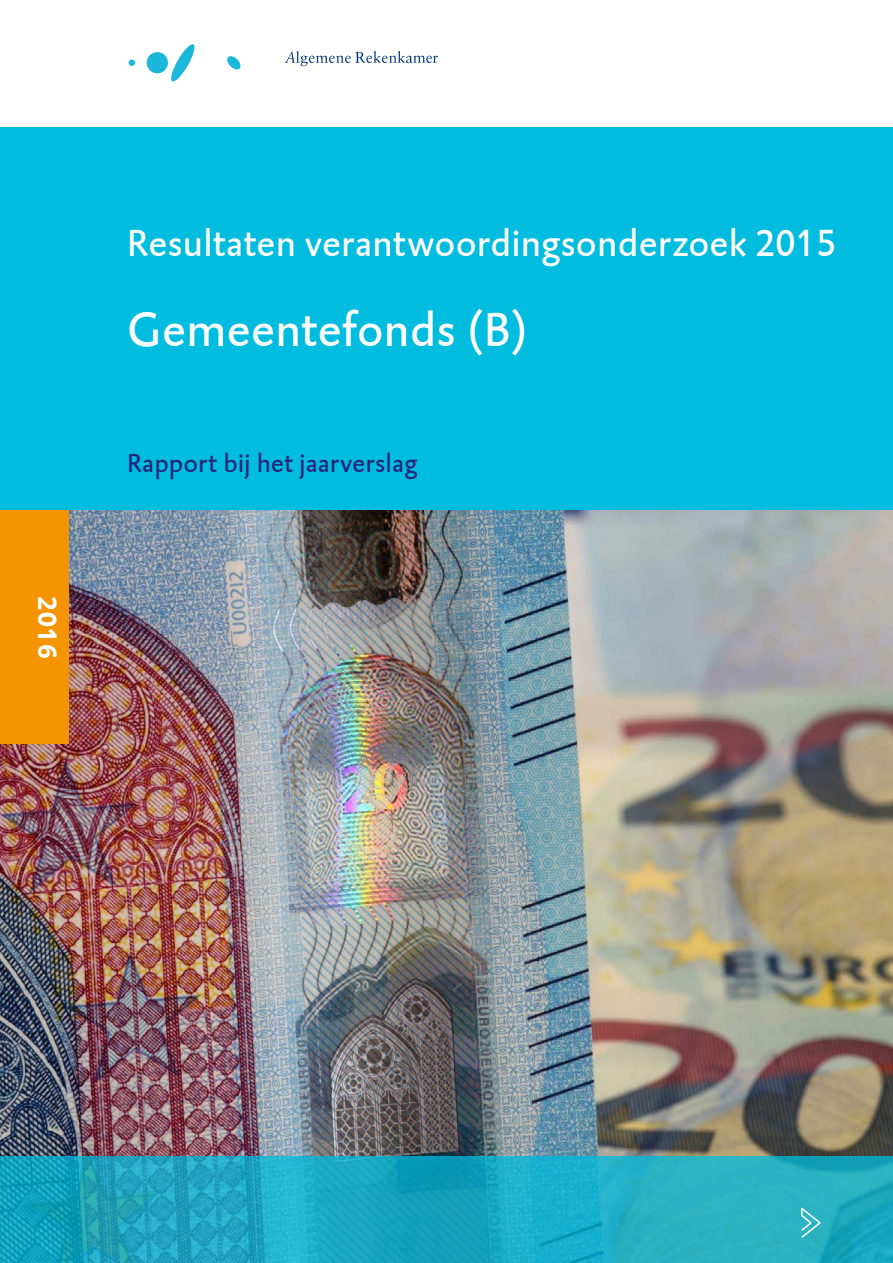
<style>
.page{position:relative;width:893px;height:1263px;background:#fff}
.page>*{position:absolute;margin:0;border:0;box-sizing:border-box;transform-origin:0 0}
.t1{font:49.5px "DTL Caspari T";letter-spacing:.02em;color:#fff}
.t2{font:39px "DTL Caspari T";letter-spacing:.02em;color:#fff}
.t3{font:27px "DTL Caspari T";letter-spacing:.02em;color:#25257a}
.t4{font:700 27px "DTL Caspari T";color:#fff}
</style>
<div class="page">
<img style="left:0;top:510px;width:893px;height:647px">
<svg style="left:0;top:1157px;width:893px;height:106px"></svg>
<div style="left:0;top:128px;width:893px;height:382px;background:#00bcdf"></div>
<svg style="left:129px;top:60px;width:6px;height:6px"></svg>
<div style="left:147px;top:52px;width:21px;height:21px;background:#1bb8dc;border-radius:50%"></div>
<svg style="left:171px;top:44px;width:24px;height:38px"></svg>
<svg style="left:227px;top:56px;width:14px;height:14px"></svg>
<svg style="left:285px;top:51px;width:153px;height:15px"></svg>
<div style="left:0;top:510px;width:68px;height:234px;background:#f39400"></div>
<svg style="left:800px;top:1205px;width:22px;height:34px"></svg>
<p class="t4" style="left:65px;top:595px;width:65px;rotate:90deg">2016</p>
<p class="t2" style="left:128px;top:220px;width:710px">Resultaten verantwoordingsonderzoek 2015</p>
<p class="t1" style="left:128px;top:300px;width:401px">Gemeentefonds (B)</p>
<p class="t3" style="left:128px;top:447px;width:291px">Rapport bij het jaarverslag</p>
</div>
